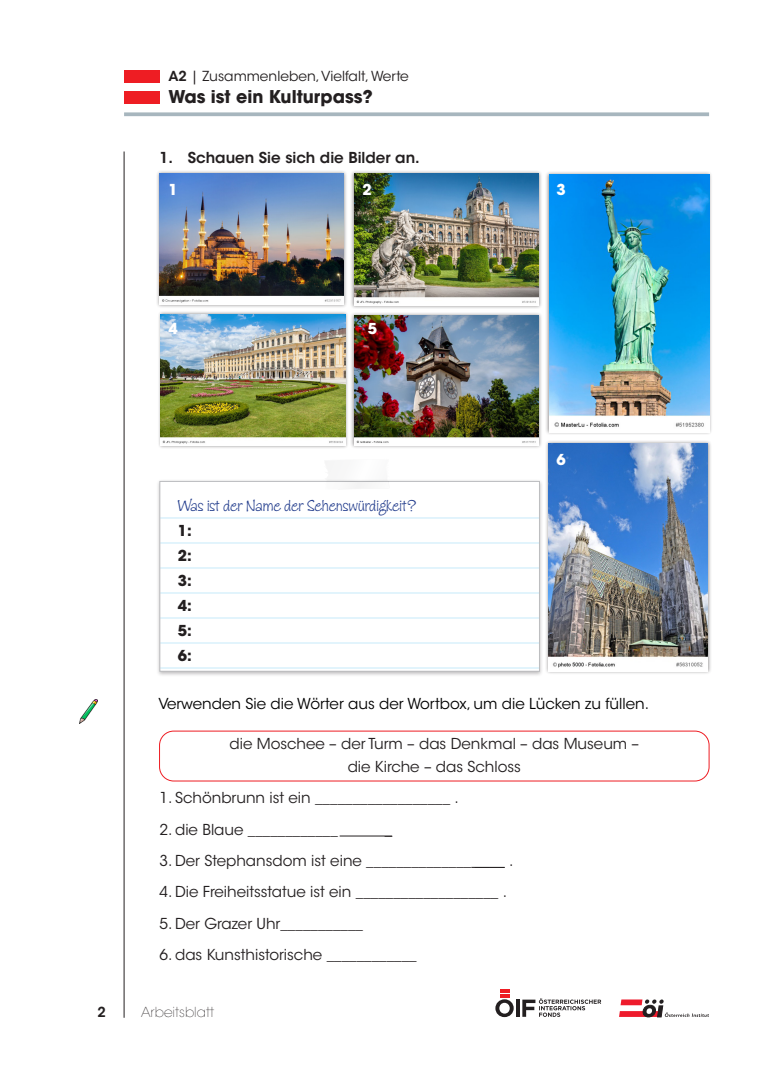
<style>
.page{position:relative;width:780px;height:1088px;background:#fff}
.page>*{position:absolute;margin:0;border:0;box-sizing:border-box;transform-origin:0 0}
.t1{font:700 17.5px "ITC Avant Garde Std";color:#231f20}
.t2{font:16.25px "Zipty Do Std";color:#253f8e}
.t3{font:15px/22.5px "ITC Avant Garde Std";color:#231f20;text-align:center}
.t4{font:15px "ITC Avant Garde Std";color:#000}
.t5{font:600 15px "ITC Avant Garde Std";color:#231f20}
.t6{font:700 15px/25px "ITC Avant Garde Std";color:#231f20;text-align:justify}
.t7{font:700 15px "ITC Avant Garde Std";color:#fff}
.t8{font:13.75px "ITC Avant Garde Std";color:#231f20}
.t9{font:200 13.75px "ITC Avant Garde Std";color:#231f20}
.t10{font:600 13.75px "ITC Avant Garde Std";color:#231f20}
.s1{font-weight:600}
</style>
<div class="page">
<svg style="left:516px;top:999px;width:3px;height:18px"></svg>
<svg style="left:495px;top:989px;width:18px;height:28px"></svg>
<svg style="left:522px;top:998px;width:79px;height:19px"></svg>
<svg style="left:124px;top:112px;width:585px;height:4px;background:#b0bdc4"></svg>
<hr style="left:124px;top:151px;width:1px;height:867px;background:#231f20">
<svg style="left:619px;top:999px;width:90px;height:18px"></svg>
<div style="left:124px;top:91px;width:35px;height:12px;background:#ee1d23"></div>
<div style="left:124px;top:71px;width:35px;height:12px;background:#ee1d23"></div>
<div style="left:159px;top:731px;width:550px;height:50px;border:1px solid #ee1d23;border-radius:14px"></div>
<hr style="left:339px;top:835px;width:53px;height:1px;background:#231f20">
<hr style="left:471px;top:867px;width:33px;height:1px;background:#231f20">
<div style="left:156px;top:169px;width:192px;height:139px;background:#231f20;opacity:.5"></div>
<img style="left:159px;top:173px;width:185px;height:132px">
<div style="left:350px;top:170px;width:192px;height:139px;background:#231f20;opacity:.5"></div>
<img style="left:354px;top:174px;width:184px;height:131px">
<div style="left:545px;top:171px;width:168px;height:265px;background:#231f20;opacity:.5"></div>
<img style="left:549px;top:175px;width:160px;height:257px">
<div style="left:157px;top:311px;width:191px;height:138px;background:#231f20;opacity:.5"></div>
<img style="left:161px;top:314px;width:184px;height:132px">
<div style="left:544px;top:439px;width:167px;height:236px;background:#231f20;opacity:.5"></div>
<img style="left:548px;top:443px;width:159px;height:228px">
<div style="left:350px;top:311px;width:192px;height:138px;background:#231f20;opacity:.5"></div>
<img style="left:354px;top:315px;width:184px;height:130px">
<img style="left:80px;top:699px;width:17px;height:24px">
<div style="left:156px;top:479px;width:387px;height:198px;background:#231f20;opacity:.3"></div>
<div style="left:160px;top:481px;width:379px;height:190px;background:#fff"></div>
<hr style="left:160px;top:518px;width:379px;height:1px;background:#c6eafa">
<hr style="left:160px;top:543px;width:379px;height:1px;background:#c6eafa">
<hr style="left:160px;top:568px;width:379px;height:1px;background:#c6eafa">
<hr style="left:160px;top:593px;width:379px;height:1px;background:#c6eafa">
<hr style="left:160px;top:618px;width:379px;height:1px;background:#c6eafa">
<hr style="left:160px;top:643px;width:379px;height:1px;background:#c6eafa">
<hr style="left:160px;top:668px;width:379px;height:1px;background:#c6eafa">
<div style="left:159px;top:481px;width:380px;height:190px;border:1px solid #bcbdc0"></div>
<svg style="left:324px;top:461px;width:65px;height:28px"></svg>
<p class="t8" style="left:168px;top:68px;width:242px"><span class="s1">A2</span> | Zusammenleben, Vielfalt, Werte</p>
<p class="t1" style="left:168px;top:86px;width:206px">Was ist ein Kulturpass?</p>
<p class="t5" style="left:159px;top:148px;width:262px">1. Schauen Sie sich die Bilder an.</p>
<p class="t7" style="left:168px;top:180px;width:11px">1</p>
<p class="t7" style="left:362px;top:180px;width:11px">2</p>
<p class="t7" style="left:168px;top:318px;width:11px">4</p>
<p class="t7" style="left:368px;top:318px;width:11px">5</p>
<p class="t2" style="left:178px;top:495px;width:240px">Was ist der Name der Sehenswürdigkeit?</p>
<p class="t6" style="left:178px;top:517px;width:15px">1:<br>2:<br>3:<br>4:<br>5:<br>6:</p>
<p class="t7" style="left:556px;top:180px;width:11px">3</p>
<p class="t7" style="left:556px;top:449px;width:11px">6</p>
<p class="t4" style="left:158px;top:694px;width:492px">Verwenden Sie die Wörter aus der Wortbox, um die Lücken zu füllen.</p>
<p class="t3" style="left:229px;top:733px;width:411px">die Moschee – der Turm – das Denkmal – das Museum – die Kirche – das Schloss</p>
<p class="t3" style="left:159px;top:787px;width:301px">1. Schönbrunn ist ein __________________ .</p>
<p class="t3" style="left:159px;top:818px;width:180px">2. die Blaue ____________</p>
<p class="t3" style="left:384px;top:818px;width:9px">_</p>
<p class="t3" style="left:159px;top:849px;width:355px">3. Der Stephansdom ist eine ______________ ____ .</p>
<p class="t3" style="left:159px;top:881px;width:349px">4. Die Freiheitsstatue ist ein ___________________ .</p>
<p class="t3" style="left:159px;top:912px;width:205px">5. Der Grazer Uhr___________</p>
<p class="t3" style="left:159px;top:943px;width:259px">6. das Kunsthistorische ____________</p>
<p class="t10" style="left:97px;top:1003px;width:10px">2</p>
<p class="t9" style="left:141px;top:1004px;width:75px">Arbeitsblatt</p>
</div>
